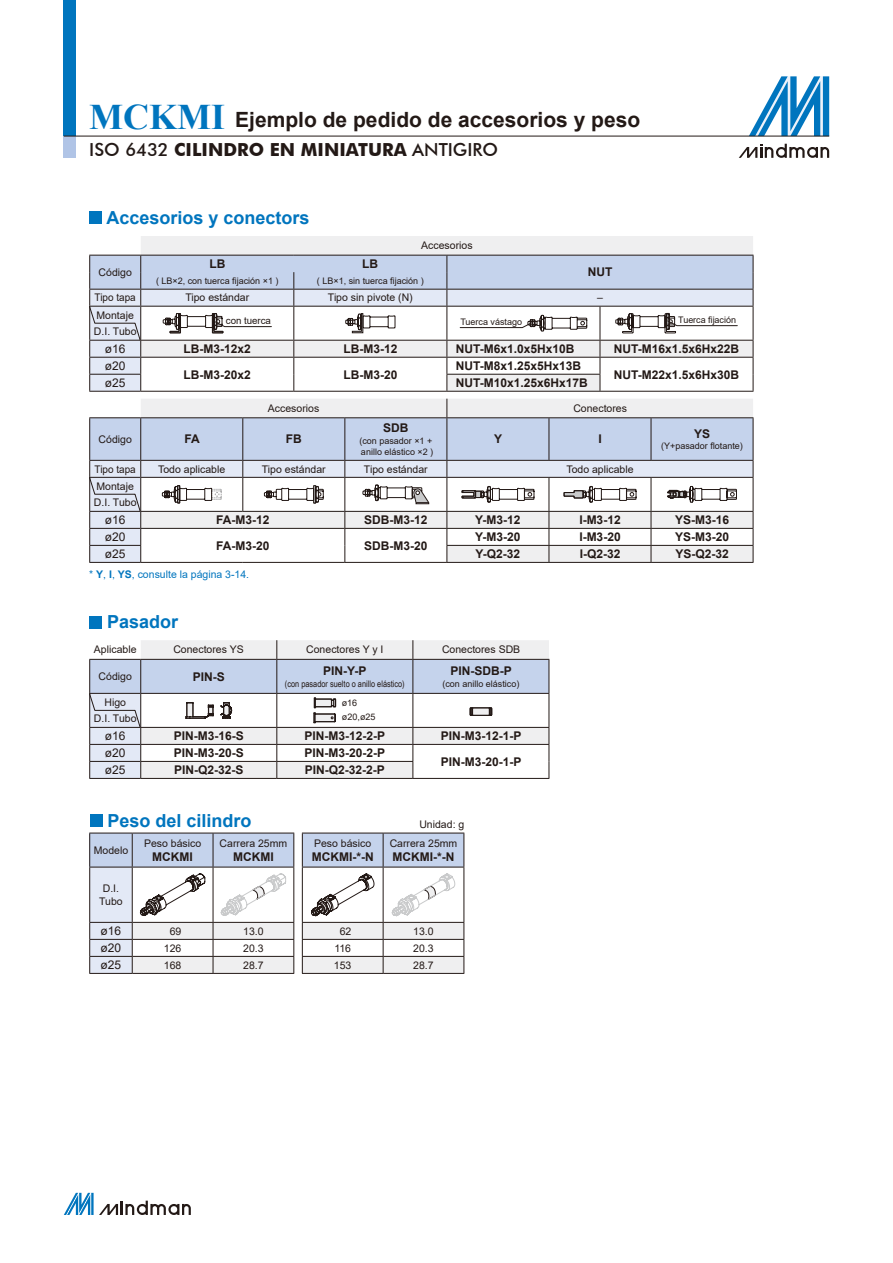
<style>
.page{position:relative;width:893px;height:1263px;background:#fff}
.page>*{position:absolute;margin:0;border:0;box-sizing:border-box;transform-origin:0 0}
.t1{font:700 21px "Arial";color:#231916}
.t2{font:700 18px "Arial";color:#0075be}
.t3{font:700 18px "Futura BT";color:#231916}
.t4{font:700 12px "Arial";color:#231916}
.t5{font:12px "Arial";color:#231916}
.t6{font:10.5px/12.6px "Arial";color:#231916;text-align:center}
.t7{font:10.5px "Arial";color:#0075be}
.t8{font:10.5px "Arial";color:#231916;scale:.95 1}
.t9{font:9.75px "Arial";letter-spacing:-.005em;color:#231916}
.t10{font:9px "Arial";color:#231916}
.t11{font:9px "Arial Narrow";color:#231916}
.s1{font-family:"Times New Roman";font-size:36px;color:#0075be}
.s2{font-weight:500}
.s3{font-weight:700}
</style>
<div class="page">
<svg style="left:749px;top:76px;width:80px;height:60px"></svg>
<svg style="left:739px;top:144px;width:90px;height:14px"></svg>
<div style="left:64px;top:0;width:12px;height:136px;background:#0075be"></div>
<div style="left:64px;top:136px;width:12px;height:21px;background:#b0c4e6"></div>
<hr style="left:64px;top:136px;width:765px;height:1px;background:#231916">
<svg style="left:64px;top:1193px;width:127px;height:22px"></svg>
<div style="left:89px;top:211px;width:13px;height:13px;background:#0075be"></div>
<div style="left:89px;top:616px;width:13px;height:12px;background:#0075be"></div>
<hr style="left:89px;top:778px;width:52px;height:1px;background:#231916">
<hr style="left:141px;top:778px;width:136px;height:1px;background:#231916">
<hr style="left:277px;top:778px;width:136px;height:1px;background:#231916">
<hr style="left:413px;top:778px;width:136px;height:1px;background:#231916">
<svg style="left:89px;top:640px;width:461px;height:138px"></svg>
<hr style="left:89px;top:973px;width:43px;height:1px;background:#231916">
<hr style="left:132px;top:973px;width:81px;height:1px;background:#231916">
<hr style="left:213px;top:973px;width:81px;height:1px;background:#231916">
<hr style="left:302px;top:973px;width:81px;height:1px;background:#231916">
<hr style="left:383px;top:973px;width:81px;height:1px;background:#231916">
<div style="left:90px;top:814px;width:12px;height:13px;background:#0075be"></div>
<svg style="left:89px;top:833px;width:375px;height:140px"></svg>
<hr style="left:89px;top:562px;width:52px;height:1px;background:#231916">
<hr style="left:141px;top:562px;width:102px;height:1px;background:#231916">
<hr style="left:243px;top:562px;width:102px;height:1px;background:#231916">
<hr style="left:345px;top:562px;width:102px;height:1px;background:#231916">
<hr style="left:447px;top:562px;width:102px;height:1px;background:#231916">
<hr style="left:549px;top:562px;width:102px;height:1px;background:#231916">
<hr style="left:651px;top:562px;width:102px;height:1px;background:#231916">
<svg style="left:89px;top:399px;width:665px;height:163px"></svg>
<div style="left:141px;top:236px;width:612px;height:19px;background:#efeff0"></div>
<hr style="left:89px;top:391px;width:52px;height:1px;background:#231916">
<hr style="left:141px;top:391px;width:153px;height:1px;background:#231916">
<hr style="left:294px;top:391px;width:153px;height:1px;background:#231916">
<hr style="left:447px;top:391px;width:153px;height:1px;background:#231916">
<hr style="left:600px;top:391px;width:153px;height:1px;background:#231916">
<svg style="left:89px;top:255px;width:665px;height:136px"></svg>
<p class="t1" style="left:89px;top:105px;width:552px"><span class="s1">MCKMI</span> Ejemplo de pedido de accesorios y peso</p>
<p class="t3" style="left:89px;top:139px;width:410px"><span class="s2">ISO 6432</span> CILINDRO EN MINIATURA <span class="s2">ANTIGIRO</span></p>
<p class="t2" style="left:106px;top:205px;width:205px">Accesorios y conectors</p>
<p class="t6" style="left:421px;top:239px;width:53px">Accesorios</p>
<p class="t6" style="left:99px;top:266px;width:35px">Código</p>
<p class="t4" style="left:209px;top:255px;width:17px">LB</p>
<p class="t4" style="left:362px;top:255px;width:17px">LB</p>
<p class="t10" style="left:156px;top:274px;width:124px">( LB×2, con tuerca fijación ×1 )</p>
<p class="t10" style="left:317px;top:274px;width:108px">( LB×1, sin tuerca fijación )</p>
<p class="t4" style="left:588px;top:264px;width:26px">NUT</p>
<p class="t8" style="left:95px;top:290px;width:45px">Tipo tapa</p>
<p class="t6" style="left:185px;top:291px;width:65px">Tipo estándar</p>
<p class="t6" style="left:328px;top:291px;width:86px">Tipo sin pivote (N)</p>
<p class="t6" style="left:597px;top:291px;width:7px">–</p>
<p class="t6" style="left:97px;top:309px;width:39px">Montaje</p>
<p class="t6" style="left:94px;top:325px;width:44px">D.I. Tubo</p>
<p class="t9" style="left:226px;top:314px;width:47px">con tuerca</p>
<p class="t10" style="left:460px;top:315px;width:63px">Tuerca vástago</p>
<p class="t10" style="left:678px;top:313px;width:59px">Tuerca fijación</p>
<p class="t5" style="left:105px;top:340px;width:22px">ø16</p>
<p class="t4" style="left:184px;top:340px;width:69px">LB-M3-12x2</p>
<p class="t4" style="left:343px;top:340px;width:55px">LB-M3-12</p>
<p class="t4" style="left:456px;top:340px;width:120px">NUT-M6x1.0x5Hx10B</p>
<p class="t4" style="left:614px;top:340px;width:127px">NUT-M16x1.5x6Hx22B</p>
<p class="t5" style="left:105px;top:357px;width:22px">ø20</p>
<p class="t4" style="left:184px;top:366px;width:69px">LB-M3-20x2</p>
<p class="t4" style="left:343px;top:366px;width:55px">LB-M3-20</p>
<p class="t4" style="left:456px;top:357px;width:127px">NUT-M8x1.25x5Hx13B</p>
<p class="t4" style="left:614px;top:366px;width:127px">NUT-M22x1.5x6Hx30B</p>
<p class="t5" style="left:105px;top:374px;width:22px">ø25</p>
<p class="t4" style="left:456px;top:374px;width:134px">NUT-M10x1.25x6Hx17B</p>
<p class="t6" style="left:268px;top:402px;width:53px">Accesorios</p>
<p class="t6" style="left:573px;top:402px;width:55px">Conectores</p>
<p class="t6" style="left:99px;top:433px;width:35px">Código</p>
<p class="t4" style="left:184px;top:431px;width:17px">FA</p>
<p class="t4" style="left:286px;top:431px;width:17px">FB</p>
<p class="t4" style="left:383px;top:420px;width:27px">SDB</p>
<p class="t10" style="left:359px;top:435px;width:75px">(con pasador ×1 +</p>
<p class="t10" style="left:361px;top:445px;width:74px">anillo elástico ×2 )</p>
<p class="t4" style="left:494px;top:431px;width:10px">Y</p>
<p class="t4" style="left:598px;top:431px;width:5px">I</p>
<p class="t4" style="left:694px;top:425px;width:18px">YS</p>
<p class="t10" style="left:661px;top:440px;width:83px">(Y+pasador flotante)</p>
<p class="t8" style="left:95px;top:462px;width:45px">Tipo tapa</p>
<p class="t6" style="left:158px;top:462px;width:69px">Todo aplicable</p>
<p class="t6" style="left:262px;top:462px;width:65px">Tipo estándar</p>
<p class="t6" style="left:364px;top:462px;width:65px">Tipo estándar</p>
<p class="t6" style="left:566px;top:462px;width:69px">Todo aplicable</p>
<p class="t6" style="left:97px;top:480px;width:39px">Montaje</p>
<p class="t6" style="left:94px;top:496px;width:44px">D.I. Tubo</p>
<p class="t5" style="left:105px;top:512px;width:22px">ø16</p>
<p class="t4" style="left:216px;top:511px;width:55px">FA-M3-12</p>
<p class="t4" style="left:364px;top:511px;width:65px">SDB-M3-12</p>
<p class="t4" style="left:475px;top:511px;width:47px">Y-M3-12</p>
<p class="t4" style="left:579px;top:511px;width:43px">I-M3-12</p>
<p class="t4" style="left:675px;top:511px;width:56px">YS-M3-16</p>
<p class="t5" style="left:105px;top:529px;width:22px">ø20</p>
<p class="t4" style="left:216px;top:537px;width:55px">FA-M3-20</p>
<p class="t4" style="left:364px;top:537px;width:65px">SDB-M3-20</p>
<p class="t4" style="left:475px;top:528px;width:47px">Y-M3-20</p>
<p class="t4" style="left:579px;top:528px;width:43px">I-M3-20</p>
<p class="t4" style="left:675px;top:528px;width:56px">YS-M3-20</p>
<p class="t5" style="left:105px;top:546px;width:22px">ø25</p>
<p class="t4" style="left:476px;top:545px;width:46px">Y-Q2-32</p>
<p class="t4" style="left:580px;top:545px;width:42px">I-Q2-32</p>
<p class="t4" style="left:675px;top:545px;width:55px">YS-Q2-32</p>
<p class="t7" style="left:89px;top:567px;width:161px">* <span class="s3">Y</span>, <span class="s3">I</span>, <span class="s3">YS</span>, consulte la página 3-14.</p>
<p class="t2" style="left:107px;top:609px;width:73px">Pasador</p>
<p class="t6" style="left:94px;top:643px;width:44px">Aplicable</p>
<p class="t6" style="left:173px;top:643px;width:72px">Conectores YS</p>
<p class="t6" style="left:306px;top:643px;width:79px">Conectores Y y I</p>
<p class="t6" style="left:442px;top:643px;width:80px">Conectores SDB</p>
<p class="t6" style="left:99px;top:670px;width:35px">Código</p>
<p class="t4" style="left:193px;top:668px;width:34px">PIN-S</p>
<p class="t4" style="left:450px;top:662px;width:63px">PIN-SDB-P</p>
<p class="t10" style="left:442px;top:677px;width:79px">(con anillo elástico)</p>
<p class="t4" style="left:323px;top:662px;width:45px">PIN-Y-P</p>
<p class="t11" style="left:285px;top:677px;width:121px">(con pasador suelto o anillo elástico)</p>
<p class="t6" style="left:104px;top:696px;width:23px">Higo</p>
<p class="t6" style="left:94px;top:712px;width:44px">D.I. Tubo</p>
<p class="t10" style="left:342px;top:697px;width:17px">ø16</p>
<p class="t10" style="left:342px;top:711px;width:35px">ø20,ø25</p>
<p class="t5" style="left:105px;top:728px;width:22px">ø16</p>
<p class="t4" style="left:174px;top:727px;width:72px">PIN-M3-16-S</p>
<p class="t4" style="left:305px;top:727px;width:82px">PIN-M3-12-2-P</p>
<p class="t4" style="left:441px;top:727px;width:82px">PIN-M3-12-1-P</p>
<p class="t5" style="left:105px;top:745px;width:22px">ø20</p>
<p class="t4" style="left:174px;top:744px;width:72px">PIN-M3-20-S</p>
<p class="t4" style="left:305px;top:744px;width:82px">PIN-M3-20-2-P</p>
<p class="t4" style="left:441px;top:753px;width:82px">PIN-M3-20-1-P</p>
<p class="t5" style="left:105px;top:762px;width:22px">ø25</p>
<p class="t4" style="left:174px;top:761px;width:71px">PIN-Q2-32-S</p>
<p class="t4" style="left:305px;top:761px;width:82px">PIN-Q2-32-2-P</p>
<p class="t2" style="left:107px;top:808px;width:146px">Peso del cilindro</p>
<p class="t6" style="left:94px;top:844px;width:36px">Modelo</p>
<p class="t6" style="left:220px;top:837px;width:69px">Carrera 25mm</p>
<p class="t4" style="left:233px;top:848px;width:42px">MCKMI</p>
<p class="t6" style="left:144px;top:837px;width:59px">Peso básico</p>
<p class="t4" style="left:152px;top:848px;width:42px">MCKMI</p>
<p class="t6" style="left:314px;top:837px;width:59px">Peso básico</p>
<p class="t4" style="left:312px;top:848px;width:63px">MCKMI-*-N</p>
<p class="t6" style="left:419px;top:818px;width:46px">Unidad: g</p>
<p class="t6" style="left:390px;top:837px;width:69px">Carrera 25mm</p>
<p class="t4" style="left:393px;top:848px;width:63px">MCKMI-*-N</p>
<p class="t6" style="left:99px;top:882px;width:25px">D.I.<br>Tubo</p>
<p class="t5" style="left:101px;top:923px;width:22px">ø16</p>
<p class="t6" style="left:170px;top:924px;width:13px">69</p>
<p class="t6" style="left:243px;top:924px;width:22px">13.0</p>
<p class="t6" style="left:340px;top:924px;width:13px">62</p>
<p class="t6" style="left:413px;top:924px;width:22px">13.0</p>
<p class="t5" style="left:101px;top:940px;width:22px">ø20</p>
<p class="t6" style="left:164px;top:941px;width:19px">126</p>
<p class="t6" style="left:243px;top:941px;width:22px">20.3</p>
<p class="t6" style="left:334px;top:941px;width:18px">116</p>
<p class="t6" style="left:413px;top:941px;width:22px">20.3</p>
<p class="t5" style="left:101px;top:957px;width:22px">ø25</p>
<p class="t6" style="left:164px;top:958px;width:19px">168</p>
<p class="t6" style="left:243px;top:958px;width:22px">28.7</p>
<p class="t6" style="left:334px;top:958px;width:19px">153</p>
<p class="t6" style="left:413px;top:958px;width:22px">28.7</p>
</div>
